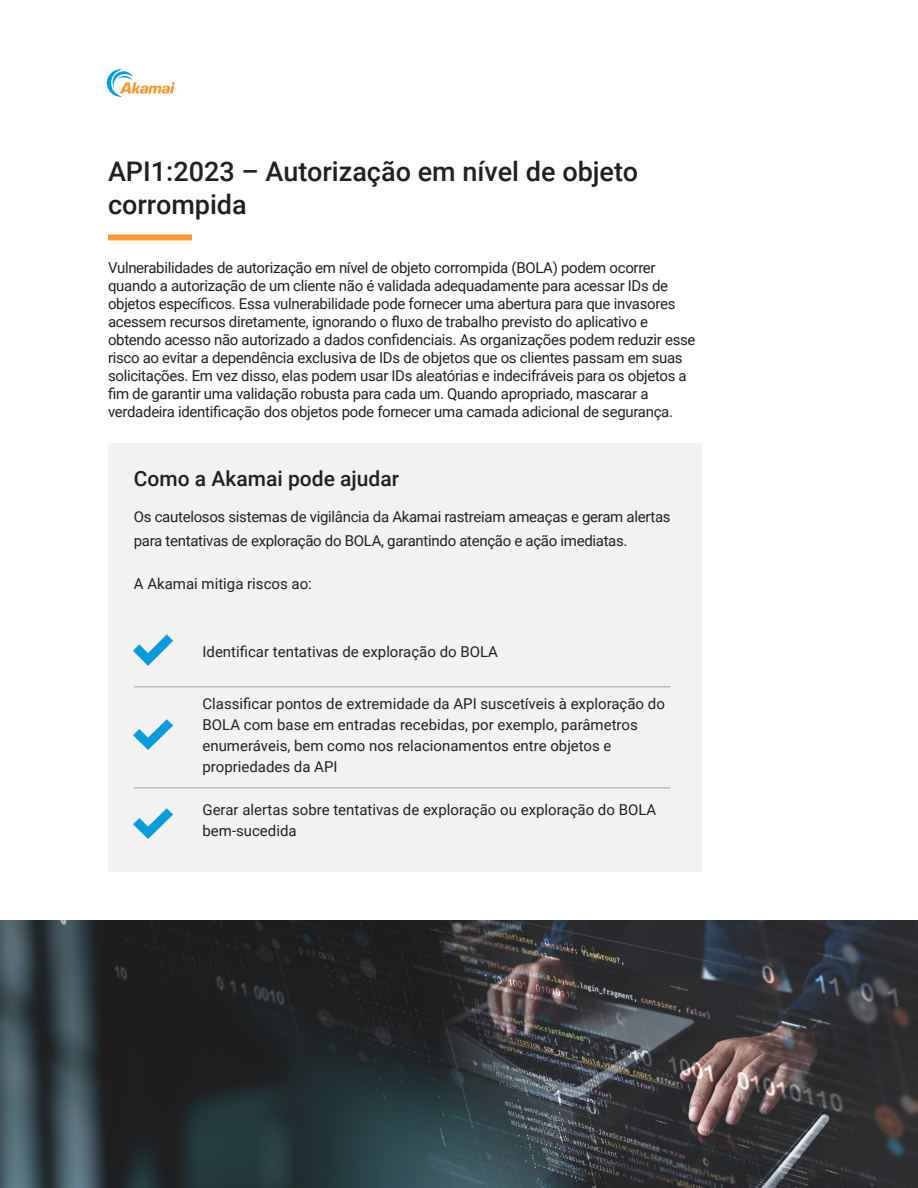
<style>
.page{position:relative;width:918px;height:1188px;background:#fff}
.page>*{position:absolute;margin:0;border:0;box-sizing:border-box;transform-origin:0 0}
.H1_-_Orange_bar{font:500 27px/33px "Roboto";color:#231f20}
.H2_-_Subheading{font:500 21px "Roboto";color:#231f20}
.Body{font:15px/18px "Roboto";letter-spacing:-.02em;color:#231f20}
.Body-2{font:15px/21px "Roboto";color:#231f20}
</style>
<div class="page">
<svg style="left:107px;top:69px;width:68px;height:28px"></svg>
<div style="left:108px;top:443px;width:594px;height:429px;background:#f2f2f2"></div>
<svg style="left:108px;top:234px;width:84px;height:6px"></svg>
<hr style="left:134px;top:686px;width:537px;height:1px;background:#a8a9ad">
<hr style="left:134px;top:787px;width:537px;height:1px;background:#a8a9ad">
<img style="left:0;top:920px;width:918px;height:268px">
<img style="left:134px;top:634px;width:38px;height:32px">
<img style="left:134px;top:719px;width:38px;height:31px">
<img style="left:134px;top:808px;width:38px;height:31px">
<p class="H1_-_Orange_bar" style="left:108px;top:154px;width:532px">API1:2023 – Autorização em nível de objeto corrompida</p>
<p class="Body" style="left:108px;top:258px;width:589px">Vulnerabilidades de autorização em nível de objeto corrompida (BOLA) podem ocorrer quando a autorização de um cliente não é validada adequadamente para acessar IDs de objetos específicos. Essa vulnerabilidade pode fornecer uma abertura para que invasores acessem recursos diretamente, ignorando o fluxo de trabalho previsto do aplicativo e obtendo acesso não autorizado a dados confidenciais. As organizações podem reduzir esse risco ao evitar a dependência exclusiva de IDs de objetos que os clientes passam em suas solicitações. Em vez disso, elas podem usar IDs aleatórias e indecifráveis para os objetos a fim de garantir uma validação robusta para cada um. Quando apropriado, mascarar a verdadeira identificação dos objetos pode fornecer uma camada adicional de segurança.</p>
<p class="H2_-_Subheading" style="left:134px;top:464px;width:267px">Como a Akamai pode ajudar</p>
<p class="Body" style="left:134px;top:505px;width:538px;line-height:23.2px">Os cautelosos sistemas de vigilância da Akamai rastreiam ameaças e geram alertas para tentativas de exploração do BOLA, garantindo atenção e ação imediatas.</p>
<p class="Body-2" style="left:134px;top:573px;width:179px">A Akamai mitiga riscos ao:</p>
<p class="Body-2" style="left:202px;top:640px;width:297px">Identificar tentativas de exploração do BOLA</p>
<p class="Body-2" style="left:202px;top:693px;width:464px">Classificar pontos de extremidade da API suscetíveis à exploração do BOLA com base em entradas recebidas, por exemplo, parâmetros enumeráveis, bem como nos relacionamentos entre objetos e propriedades da API</p>
<p class="Body-2" style="left:202px;top:799px;width:455px">Gerar alertas sobre tentativas de exploração ou exploração do BOLA bem-sucedida</p>
</div>
